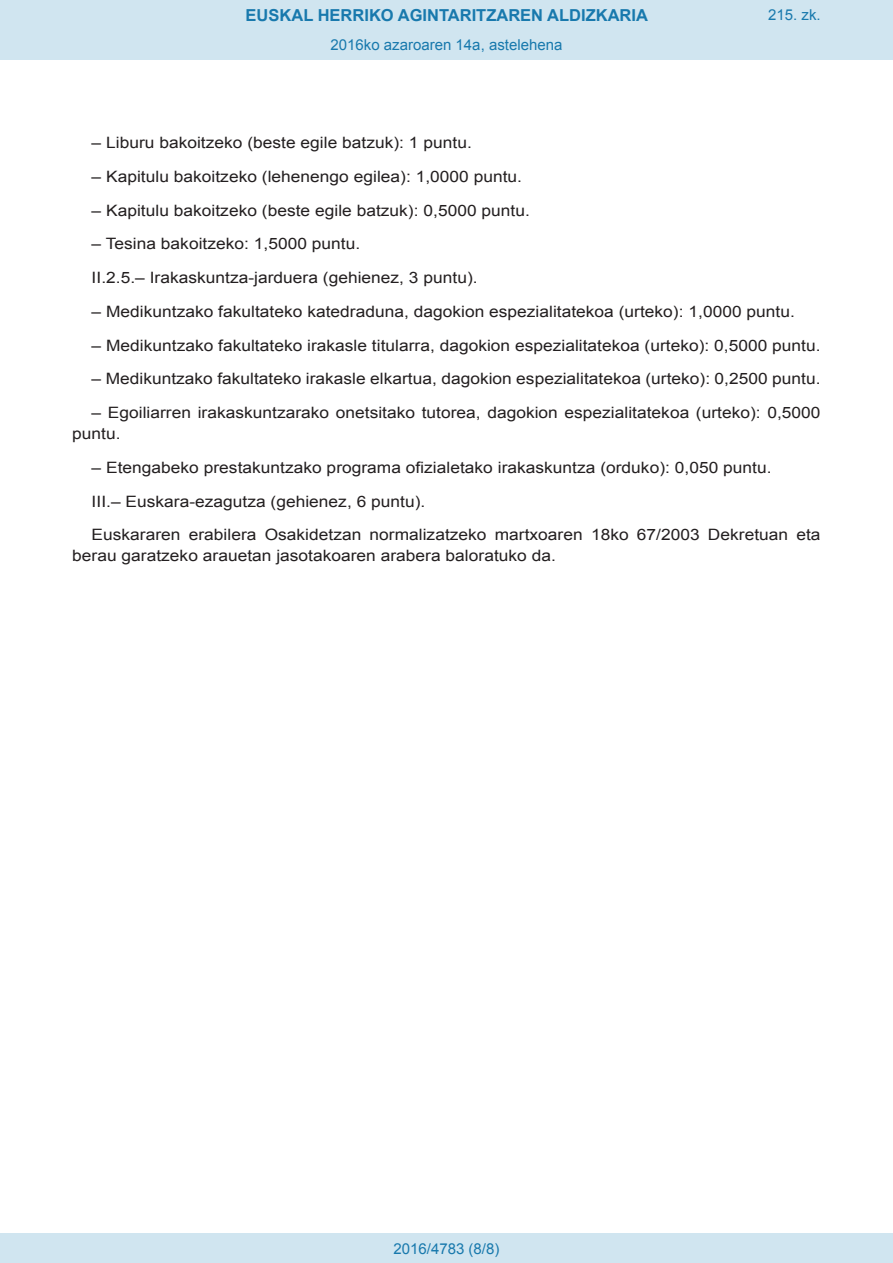
<style>
.page{position:relative;width:893px;height:1263px;background:#fff}
.page>*{position:absolute;margin:0;border:0;box-sizing:border-box;transform-origin:0 0}
.t1{font:700 16.5px "Arial";color:#1879ad}
.BOPVDetalle{font:15.6px/21px "Arial";color:#231f20;scale:1.11 1}
.Paginacion_Centro{font:15px "Arial";color:#1879ad}
</style>
<div class="page">
<div style="left:0;top:0;width:893px;height:60px;background:#d0e5f0"></div>
<div style="left:0;top:1233px;width:893px;height:30px;background:#d0e5f0"></div>
<p class="t1" style="left:246px;top:4px;width:404px">EUSKAL HERRIKO AGINTARITZAREN ALDIZKARIA</p>
<p class="Paginacion_Centro" style="left:331px;top:35px;width:233px">2016ko azaroaren 14a, astelehena</p>
<p class="Paginacion_Centro" style="left:768px;top:5px;width:54px">215. zk.</p>
<p class="BOPVDetalle" style="left:92px;top:132px;width:344px">– Liburu bakoitzeko (beste egile batzuk): 1 puntu.</p>
<p class="BOPVDetalle" style="left:92px;top:166px;width:389px">– Kapitulu bakoitzeko (lehenengo egilea): 1,0000 puntu.</p>
<p class="BOPVDetalle" style="left:92px;top:200px;width:396px">– Kapitulu bakoitzeko (beste egile batzuk): 0,5000 puntu.</p>
<p class="BOPVDetalle" style="left:92px;top:234px;width:243px">– Tesina bakoitzeko: 1,5000 puntu.</p>
<p class="BOPVDetalle" style="left:92px;top:267px;width:349px">II.2.5.– Irakaskuntza-jarduera (gehienez, 3 puntu).</p>
<p class="BOPVDetalle" style="left:92px;top:301px;width:635px">– Medikuntzako fakultateko katedraduna, dagokion espezialitatekoa (urteko): 1,0000 puntu.</p>
<p class="BOPVDetalle" style="left:92px;top:335px;width:658px">– Medikuntzako fakultateko irakasle titularra, dagokion espezialitatekoa (urteko): 0,5000 puntu.</p>
<p class="BOPVDetalle" style="left:92px;top:369px;width:658px">– Medikuntzako fakultateko irakasle elkartua, dagokion espezialitatekoa (urteko): 0,2500 puntu.</p>
<p class="BOPVDetalle" style="left:72px;top:402px;width:676px;text-indent:19px">– Egoiliarren irakaskuntzarako onetsitako tutorea, dagokion espezialitatekoa (urteko): 0,5000 puntu.</p>
<p class="BOPVDetalle" style="left:92px;top:457px;width:614px">– Etengabeko prestakuntzako programa ofizialetako irakaskuntza (orduko): 0,050 puntu.</p>
<p class="BOPVDetalle" style="left:92px;top:491px;width:302px">III.– Euskara-ezagutza (gehienez, 6 puntu).</p>
<p class="BOPVDetalle" style="left:72px;top:525px;width:676px;text-indent:19px">Euskararen erabilera Osakidetzan normalizatzeko martxoaren 18ko 67/2003 Dekretuan eta berau garatzeko arauetan jasotakoaren arabera baloratuko da.</p>
<p class="Paginacion_Centro" style="left:393px;top:1238px;width:107px">2016/4783 (8/8)</p>
</div>
